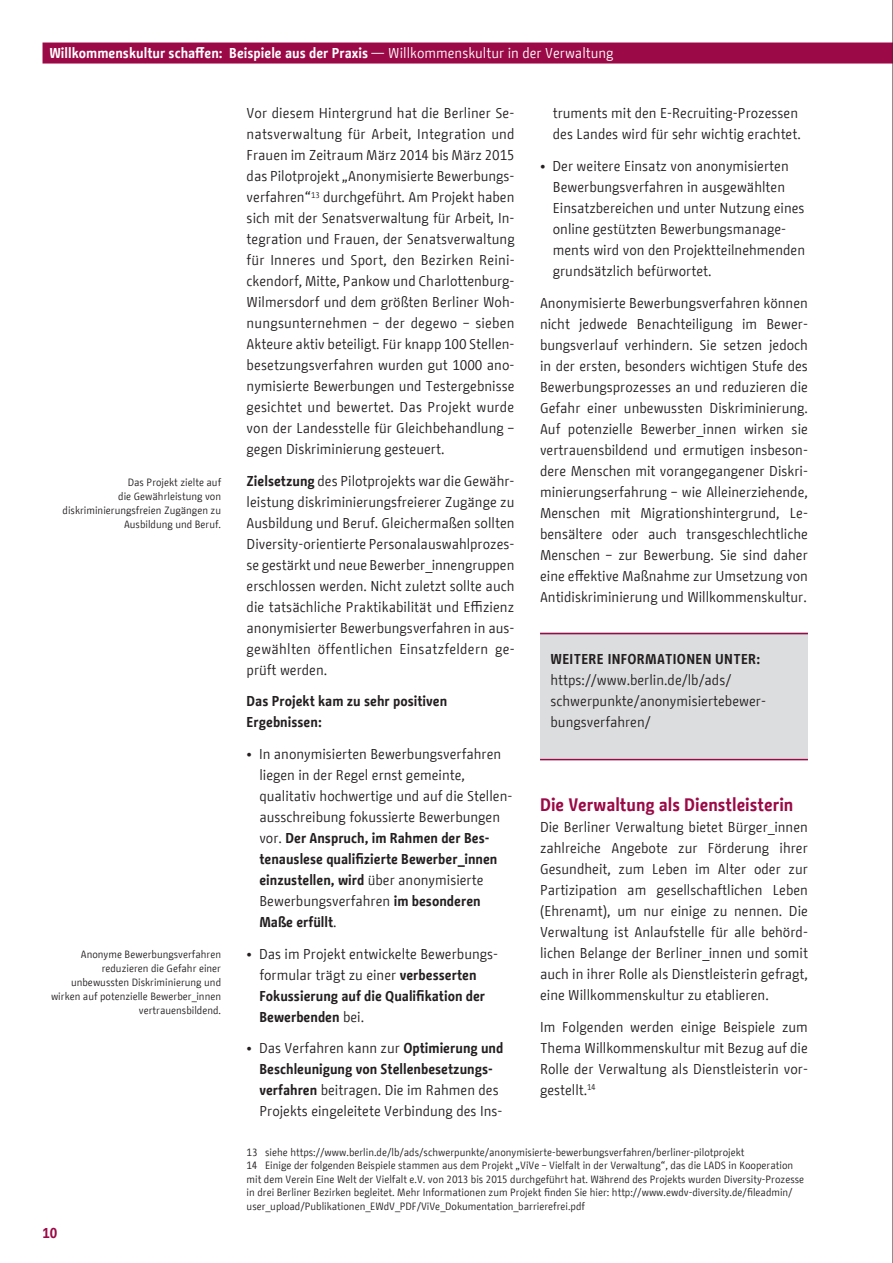
<style>
.page{position:relative;width:893px;height:1263px;background:#fff}
.page>*{position:absolute;margin:0;border:0;box-sizing:border-box;transform-origin:0 0}
.t1{font:700 18px "BMF Change";color:#9b0946}
.t2{font:14.25px/21px "BMF Change";color:#231f20}
.t3{font:700 14.25px "BMF Change";color:#fff}
.t4{font:700 14.25px/21px "BMF Change";color:#231f20}
.t5{font:700 14.25px "BMF Change";color:#9b0946}
.t6{font:10.5px/14px "BMF Change";color:#231f20;text-align:right}
.s1{font-weight:400}
.s2{font-weight:700}
</style>
<div class="page">
<div style="left:53px;top:43px;width:829px;height:21px;background:#9b0946"></div>
<hr style="left:892px;top:0;width:1px;height:1263px;background:#231f20">
<div style="left:540px;top:633px;width:268px;height:126px;background:#dcdddf"></div>
<hr style="left:541px;top:633px;width:266px;height:1px;background:#9b0946">
<hr style="left:541px;top:759px;width:266px;height:1px;background:#9b0946">
<p class="t3" style="left:49px;top:43px;width:566px">Willkommenskultur schaffen: Beispiele aus der Praxis <span class="s1">— Willkommenskultur in der Verwaltung</span></p>
<p class="t6" style="left:63px;top:475px;width:160px">Das Projekt zielte auf<br>die Gewährleistung von diskriminierungsfreien Zugängen zu<br>Ausbildung und Beruf.</p>
<p class="t6" style="left:51px;top:948px;width:172px">Anonyme Bewerbungsverfahren reduzieren die Gefahr einer unbewussten Diskriminierung und wirken auf potenzielle Bewerber_innen vertrauensbildend.</p>
<p class="t5" style="left:43px;top:1223px;width:16px">10</p>
<p class="t2" style="left:247px;top:103px;width:270px;text-align:justify">Vor diesem Hintergrund hat die Berliner Se&shy;natsverwaltung für Arbeit, Integration und Frauen im Zeitraum März 2014 bis März 2015 das Pilotprojekt „Anonymisierte Bewerbungs&shy;verfahren“<sup>13</sup> durchgeführt. Am Projekt haben sich mit der Senatsverwaltung für Arbeit, In&shy;tegration und Frauen, der Senatsverwaltung für Inneres und Sport, den Bezirken Reini&shy;ckendorf, Mitte, Pankow und Charlottenburg-Wilmersdorf und dem größten Berliner Woh&shy;nungsunternehmen – der degewo – sieben Akteure aktiv beteiligt. Für knapp 100 Stellen&shy;besetzungsverfahren wurden gut 1000 ano&shy;nymisierte Bewerbungen und Testergebnisse gesichtet und bewertet. Das Projekt wurde von der Landesstelle für Gleichbehandlung – gegen Diskriminierung gesteuert.</p>
<p class="t2" style="left:247px;top:470px;width:270px;text-align:justify"><span class="s2">Zielsetzung</span> des Pilotprojekts war die Gewähr&shy;leistung diskriminierungsfreierer Zugänge zu Ausbildung und Beruf. Gleichermaßen sollten Diversity-orientierte Personalauswahlprozes&shy;se gestärkt und neue Bewerber_innengruppen erschlossen werden. Nicht zuletzt sollte auch die tatsächliche Praktikabilität und Effizienz anonymisierter Bewerbungsverfahren in aus&shy;gewählten öffentlichen Einsatzfeldern ge&shy;prüft werden.</p>
<p class="t4" style="left:247px;top:691px;width:202px">Das Projekt kam zu sehr positiven<br>Ergebnissen:</p>
<p class="t2" style="left:259px;top:743px;width:255px;text-indent:-13px">• In anonymisierten Bewerbungsverfahren liegen in der Regel ernst gemeinte, qualitativ hochwertige und auf die Stellen&shy;ausschreibung fokussierte Bewerbungen vor. <span class="s2">Der Anspruch, im Rahmen der Bes&shy;tenauslese qualifizierte Bewerber_innen einzustellen, wird</span> über anonymisierte Bewerbungsverfahren <span class="s2">im besonderen Maße erfüllt</span>.</p>
<p class="t2" style="left:259px;top:943px;width:240px;text-indent:-13px">• Das im Projekt entwickelte Bewerbungs&shy;formular trägt zu einer <span class="s2">verbesserten Fokussierung auf die Qualifikation der Bewerbenden</span> bei.</p>
<p class="t2" style="left:259px;top:1038px;width:246px;text-indent:-13px">• Das Verfahren kann zur <span class="s2">Optimierung und Beschleunigung von Stellenbesetzungs&shy;verfahren</span> beitragen. Die im Rahmen des Projekts eingeleitete Verbindung des Ins-</p>
<p class="t2" style="left:553px;top:103px;width:249px">truments mit den E-Recruiting-Prozessen des Landes wird für sehr wichtig erachtet.</p>
<p class="t2" style="left:553px;top:156px;width:254px;text-indent:-13px">• Der weitere Einsatz von anonymisierten Bewerbungsverfahren in ausgewählten Einsatzbereichen und unter Nutzung eines online gestützten Bewerbungsmanage&shy;ments wird von den Projektteilnehmenden grundsätzlich befürwortet.</p>
<p class="t2" style="left:540px;top:292px;width:269px;text-align:justify">Anonymisierte Bewerbungsverfahren können nicht jedwede Benachteiligung im Bewer&shy;bungsverlauf verhindern. Sie setzen jedoch in der ersten, besonders wichtigen Stufe des Bewerbungsprozesses an und reduzieren die Gefahr einer unbewussten Diskriminierung.<br>Auf potenzielle Bewerber_innen wirken sie vertrauensbildend und ermutigen insbeson&shy;dere Menschen mit vorangegangener Diskri&shy;minierungserfahrung – wie Alleinerziehende, Menschen mit Migrationshintergrund, Le&shy;bensältere oder auch transgeschlechtliche Menschen – zur Bewerbung. Sie sind daher eine effektive Maßnahme zur Umsetzung von Antidiskriminierung und Willkommenskultur.</p>
<p class="t2" style="left:550px;top:649px;width:217px"><span class="s2">WEITERE INFORMATIONEN UNTER: </span>https://www.berlin.de/lb/ads/ schwerpunkte/anonymisiertebewer&shy;bungsverfahren/</p>
<h3 class="t1" style="left:540px;top:792px;width:255px">Die Verwaltung als Dienstleisterin</h3>
<p class="t2" style="left:540px;top:817px;width:269px;text-align:justify">Die Berliner Verwaltung bietet Bürger_innen zahlreiche Angebote zur Förderung ihrer Gesundheit, zum Leben im Alter oder zur Partizipation am gesellschaftlichen Leben (Ehrenamt), um nur einige zu nennen. Die Verwaltung ist Anlaufstelle für alle behörd&shy;lichen Belange der Berliner_innen und somit auch in ihrer Rolle als Dienstleisterin gefragt, eine Willkommenskultur zu etablieren.</p>
<p class="t2" style="left:540px;top:1016px;width:269px;text-align:justify">Im Folgenden werden einige Beispiele zum Thema Willkommenskultur mit Bezug auf die Rolle der Verwaltung als Dienstleisterin vor&shy;gestellt.<sup>14</sup></p>
<p class="t6" style="left:247px;top:1145px;width:499px">13 siehe https://www.berlin.de/lb/ads/schwerpunkte/anonymisierte-bewerbungsverfahren/berliner-pilotprojekt</p>
<p class="t6" style="left:247px;top:1159px;width:559px;line-height:13.5px;text-align:left">14 Einige der folgenden Beispiele stammen aus dem Projekt „ViVe – Vielfalt in der Verwaltung“, das die LADS in Kooperation mit dem Verein Eine Welt der Vielfalt e.V. von 2013 bis 2015 durchgeführt hat. Während des Projekts wurden Diversity-Prozesse in drei Berliner Bezirken begleitet. Mehr Informationen zum Projekt finden Sie hier: http://www.ewdv-diversity.de/fileadmin/ user_upload/Publikationen_EWdV_PDF/ViVe_Dokumentation_barrierefrei.pdf</p>
</div>
